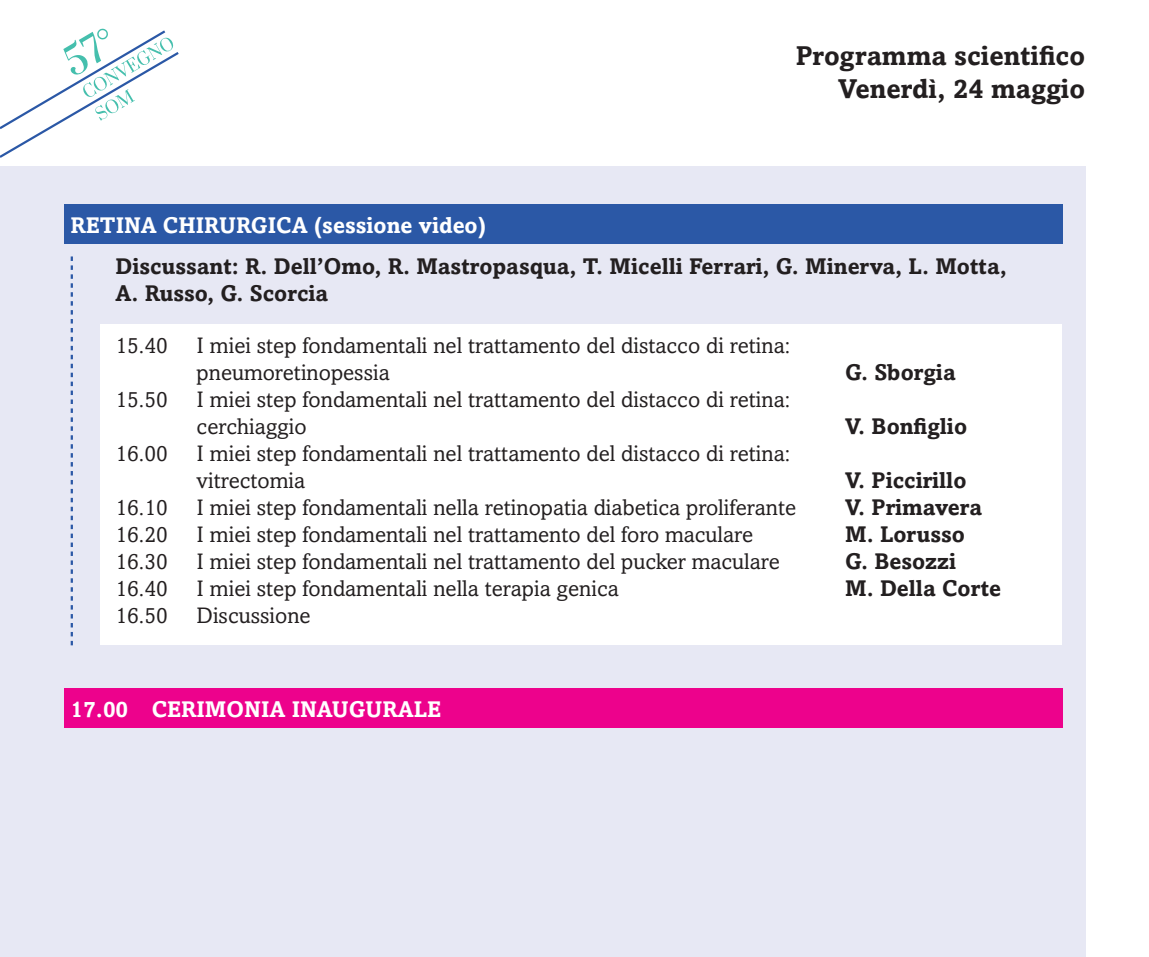
<style>
.page{position:relative;width:1149px;height:957px;background:#fff}
.page>*{position:absolute;margin:0;border:0;box-sizing:border-box;transform-origin:0 0}
.t1{font:700 27px "Amasis MT Std";color:#231f20}
.t2{font:22.5px "Amasis MT Std";color:#231f20}
.t3{font:700 22.5px "Amasis MT Std";color:#231f20}
.t4{font:700 22.5px "Amasis MT Std";color:#fff}
</style>
<div class="page">
<div style="left:0;top:166px;width:1084px;height:791px;background:#e7e8f4"></div>
<div style="left:64px;top:204px;width:997px;height:40px;background:#2b58a6"></div>
<div style="left:64px;top:688px;width:997px;height:39px;background:#ed028c"></div>
<div style="left:100px;top:324px;width:961px;height:320px;background:#fff"></div>
<svg style="left:71px;top:256px;width:2px;height:389px"></svg>
<svg style="left:0;top:28px;width:179px;height:130px"></svg>
<p class="t1" style="left:795px;top:39px;width:291px">Programma scientifico</p>
<p class="t1" style="left:838px;top:72px;width:248px">Venerdì, 24 maggio</p>
<p class="t4" style="left:71px;top:211px;width:416px">RETINA CHIRURGICA (sessione video)</p>
<p class="t3" style="left:115px;top:253px;width:892px">Discussant: R. Dell’Omo, R. Mastropasqua, T. Micelli Ferrari, G. Minerva, L. Motta,</p>
<p class="t3" style="left:115px;top:280px;width:214px">A. Russo, G. Scorcia</p>
<p class="t2" style="left:115px;top:332px;width:54px">15.40</p>
<p class="t2" style="left:196px;top:332px;width:595px">I miei step fondamentali nel trattamento del distacco di retina:</p>
<p class="t2" style="left:196px;top:359px;width:194px">pneumoretinopessia</p>
<p class="t3" style="left:844px;top:358px;width:112px">G. Sborgia</p>
<p class="t2" style="left:115px;top:386px;width:54px">15.50</p>
<p class="t2" style="left:196px;top:386px;width:595px">I miei step fondamentali nel trattamento del distacco di retina:</p>
<p class="t2" style="left:196px;top:413px;width:111px">cerchiaggio</p>
<p class="t3" style="left:844px;top:412px;width:123px">V. Bonfiglio</p>
<p class="t2" style="left:115px;top:440px;width:54px">16.00</p>
<p class="t2" style="left:196px;top:440px;width:595px">I miei step fondamentali nel trattamento del distacco di retina:</p>
<p class="t2" style="left:196px;top:467px;width:110px">vitrectomia</p>
<p class="t3" style="left:844px;top:466px;width:123px">V. Piccirillo</p>
<p class="t2" style="left:115px;top:494px;width:54px">16.10</p>
<p class="t2" style="left:196px;top:494px;width:601px">I miei step fondamentali nella retinopatia diabetica proliferante</p>
<p class="t3" style="left:844px;top:493px;width:138px">V. Primavera</p>
<p class="t2" style="left:115px;top:521px;width:54px">16.20</p>
<p class="t2" style="left:196px;top:521px;width:558px">I miei step fondamentali nel trattamento del foro maculare</p>
<p class="t3" style="left:844px;top:520px;width:121px">M. Lorusso</p>
<p class="t2" style="left:115px;top:548px;width:54px">16.30</p>
<p class="t2" style="left:196px;top:548px;width:584px">I miei step fondamentali nel trattamento del pucker maculare</p>
<p class="t3" style="left:844px;top:547px;width:113px">G. Besozzi</p>
<p class="t2" style="left:115px;top:575px;width:54px">16.40</p>
<p class="t2" style="left:196px;top:575px;width:423px">I miei step fondamentali nella terapia genica</p>
<p class="t3" style="left:844px;top:574px;width:157px">M. Della Corte</p>
<p class="t2" style="left:115px;top:602px;width:54px">16.50</p>
<p class="t2" style="left:196px;top:602px;width:115px">Discussione</p>
<p class="t4" style="left:71px;top:695px;width:372px">17.00 CERIMONIA INAUGURALE</p>
</div>
